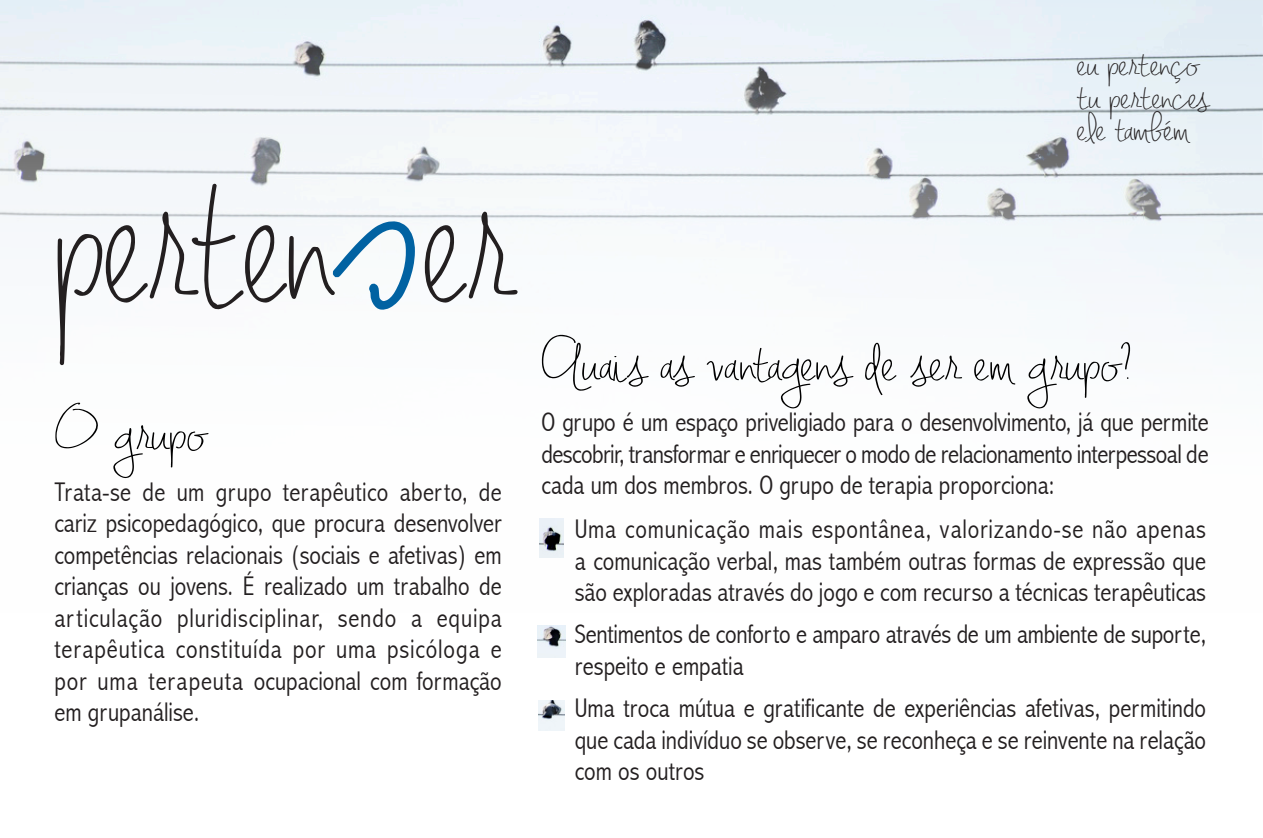
<style>
.page{position:relative;width:1263px;height:838px;background:#fff}
.page>*{position:absolute;margin:0;border:0;box-sizing:border-box;transform-origin:0 0}
.t1{font:213.15px "Jennifer Lynne";color:#231f20}
.t2{font:58.65px "Jennifer Lynne";color:#000;scale:1.26 1}
.t3{font:38.1px "Jennifer Lynne";color:#231f20;scale:1.26 1}
.t4{font:300 condensed 27px/31.5px "Abadi";color:#231f20;text-align:justify}
</style>
<div class="page">
<img style="left:0;top:0;width:1263px;height:558px">
<svg style="left:332px;top:218px;width:85px;height:94px"></svg>
<img style="left:540px;top:518px;width:23px;height:39px">
<img style="left:537px;top:625px;width:28px;height:32px">
<img style="left:538px;top:700px;width:27px;height:30px">
<p class="t1" style="left:54px;top:102px;width:459px">perten er</p>
<p class="t2" style="left:54px;top:395px;width:122px">O grupo</p>
<p class="t4" style="left:54px;top:476px;width:449px">Trata-se de um grupo terapêutico aberto, de cariz psicopedagógico, que procura desenvolver competências relacionais (sociais e afetivas) em crianças ou jovens. É realizado um trabalho de articulação pluridisciplinar, sendo a equipa terapêutica constituída por uma psicóloga e por uma terapeuta ocupacional com formação em grupanálise.</p>
<p class="t3" style="left:1077px;top:39px;width:98px">eu pertenço</p>
<p class="t3" style="left:1077px;top:72px;width:106px">tu pertences</p>
<p class="t3" style="left:1077px;top:105px;width:91px">ele também</p>
<p class="t2" style="left:541px;top:325px;width:471px">Quais as vantagens de ser em grupo?</p>
<p class="t4" style="left:541px;top:406px;width:669px">O grupo é um espaço priveligiado para o desenvolvimento, já que permite descobrir, transformar e enriquecer o modo de relacionamento interpessoal de cada um dos membros. O grupo de terapia proporciona:</p>
<p class="t4" style="left:575px;top:513px;width:633px">Uma comunicação mais espontânea, valorizando-se não apenas a comunicação verbal, mas também outras formas de expressão que são exploradas através do jogo e com recurso a técnicas terapêuticas</p>
<p class="t4" style="left:575px;top:618px;width:633px">Sentimentos de conforto e amparo através de um ambiente de suporte, respeito e empatia</p>
<p class="t4" style="left:575px;top:692px;width:633px">Uma troca mútua e gratificante de experiências afetivas, permitindo que cada indivíduo se observe, se reconheça e se reinvente na relação com os outros</p>
</div>
